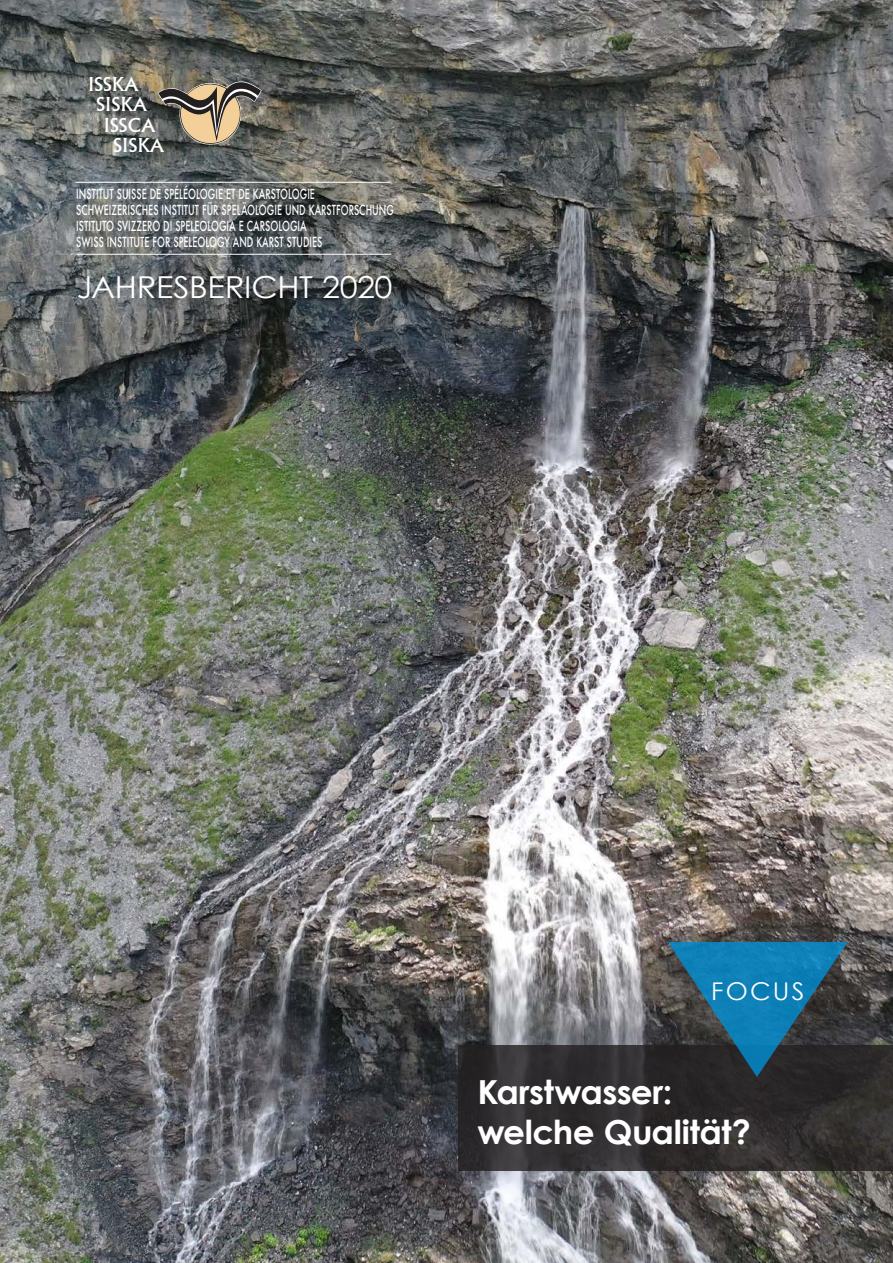
<style>
.page{position:relative;width:893px;height:1263px;background:#fff}
.page>*{position:absolute;margin:0;border:0;box-sizing:border-box;transform-origin:0 0}
.Normal_e{font:700 33.15px/40.5px "Century Gothic";letter-spacing:-.015em;color:#fff}
.Normal_e-2{font:30.3px "Century Gothic";letter-spacing:-.015em;color:#fff;scale:1.07 1}
.Normal_e-3{font:24.45px "Century Gothic";letter-spacing:.09em;color:#fff;scale:1.04 1}
.Normal_e-4{font:18.6px "Flareserif 821 BT";color:#fff}
.Normal_e-5{font:500 13.5px "Futura";color:#fff;scale:.66 1}
</style>
<div class="page">
<img style="left:0;top:0;width:893px;height:1263px">
<hr style="left:77px;top:254px;width:314px;height:1px;background:#fff">
<hr style="left:76px;top:182px;width:314px;height:1px;background:#fff">
<svg style="left:158px;top:82px;width:104px;height:62px;background:#867b6a"></svg>
<svg style="left:458px;top:1046px;width:435px;height:125px;background:#302d2e"></svg>
<svg style="left:668px;top:942px;width:180px;height:135px;background:#225975"></svg>
<p class="Normal_e-4" style="left:88px;top:73px;width:51px">ISSKA</p>
<p class="Normal_e-4" style="left:96px;top:93px;width:52px">SISKA</p>
<p class="Normal_e-4" style="left:104px;top:114px;width:53px">ISSCA</p>
<p class="Normal_e-4" style="left:113px;top:134px;width:52px">SISKA</p>
<p class="Normal_e-5" style="left:76px;top:185px;width:363px">INSTITUT SUISSE DE SPÉLÉOLOGIE ET DE KARSTOLOGIE</p>
<p class="Normal_e-5" style="left:76px;top:201px;width:483px">SCHWEIZERISCHES INSTITUT FÜR SPELÄOLOGIE UND KARSTFORSCHUNG</p>
<p class="Normal_e-5" style="left:76px;top:217px;width:351px">ISTITUTO SVIZZERO DI SPELEOLOGIA E CARSOLOGIA</p>
<p class="Normal_e-5" style="left:76px;top:233px;width:374px">SWISS INSTITUTE FOR SPELEOLOGY AND KARST STUDIES</p>
<p class="Normal_e-2" style="left:77px;top:269px;width:296px">JAHRESBERICHT 2020</p>
<p class="Normal_e-3" style="left:711px;top:977px;width:91px">FOCUS</p>
<p class="Normal_e" style="left:477px;top:1070px;width:275px">Karstwasser: welche Qualität?</p>
</div>
